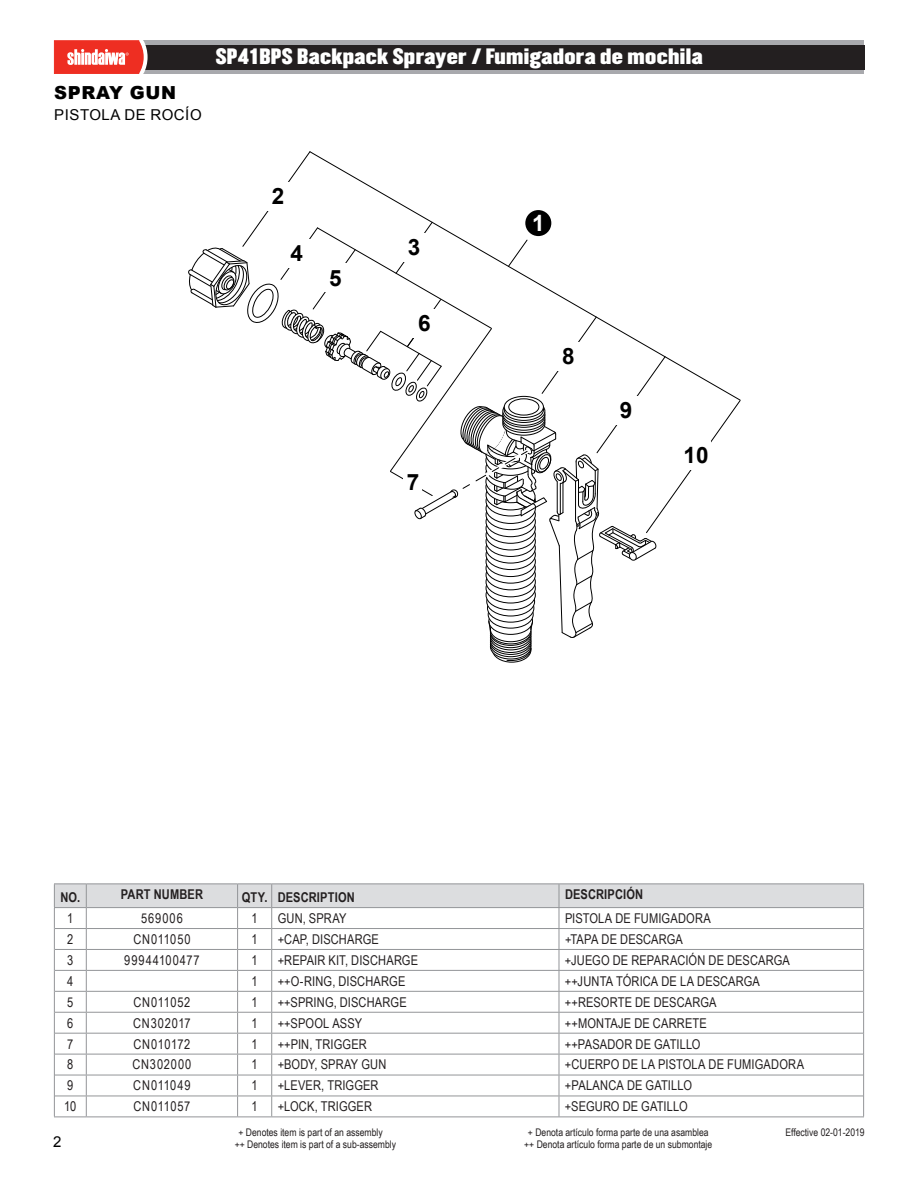
<style>
.page{position:relative;width:918px;height:1188px;background:#fff}
.page>*{position:absolute;margin:0;border:0;box-sizing:border-box;transform-origin:0 0}
.t1{font:700 22.5px "Arial";color:#000}
.t2{font:700 22.5px "Arial";color:#fff}
.t3{font:19.5px "Champion HTF Middleweight";letter-spacing:.02em;color:#fff}
.t4{font:900 18px "Arial";letter-spacing:.035em;color:#000}
.t5{font:15px "Arial";letter-spacing:.035em;color:#000}
.t6{font:13.5px "Arial Narrow";letter-spacing:.015em;color:#231f20}
.t7{font:700 13.5px "Arial Narrow";letter-spacing:.01em;color:#231f20}
.t8{font:13.5px "Arial Narrow";letter-spacing:.06em;color:#231f20}
.t9{font:13.5px "Arial Narrow";letter-spacing:.05em;color:#231f20}
.t10{font:13.5px "Arial Narrow";letter-spacing:.07em;color:#231f20}
.t11{font:13.5px "Arial Narrow";letter-spacing:.035em;color:#231f20}
.t12{font:10.5px "Arial Narrow";color:#231f20}
</style>
<div class="page">
<div style="left:143px;top:41px;width:721px;height:33px;background:#a8a9ad"></div>
<div style="left:145px;top:45px;width:719px;height:24px;background:#231f20"></div>
<svg style="left:54px;top:40px;width:94px;height:34px"></svg>
<hr style="left:54px;top:1117px;width:32px;height:1px;background:#939598">
<hr style="left:86px;top:1117px;width:152px;height:1px;background:#939598">
<hr style="left:238px;top:1117px;width:34px;height:1px;background:#939598">
<hr style="left:272px;top:1117px;width:287px;height:1px;background:#939598">
<hr style="left:559px;top:1117px;width:305px;height:1px;background:#939598">
<svg style="left:54px;top:884px;width:810px;height:233px"></svg>
<svg style="left:493px;top:638px;width:38px;height:24px"></svg>
<div style="left:492px;top:637px;width:39px;height:26px;border:1px solid #000;border-radius:50%"></div>
<svg style="left:490px;top:634px;width:41px;height:25px"></svg>
<div style="left:490px;top:634px;width:41px;height:26px;border:1px solid #000;border-radius:50%"></div>
<svg style="left:506px;top:647px;width:26px;height:14px"></svg>
<svg style="left:490px;top:632px;width:41px;height:25px"></svg>
<div style="left:490px;top:632px;width:41px;height:25px;border:1px solid #000;border-radius:50%"></div>
<svg style="left:490px;top:630px;width:41px;height:24px"></svg>
<div style="left:490px;top:629px;width:41px;height:26px;border:1px solid #000;border-radius:50%"></div>
<svg style="left:490px;top:628px;width:41px;height:25px"></svg>
<div style="left:490px;top:627px;width:41px;height:26px;border:1px solid #000;border-radius:50%"></div>
<svg style="left:490px;top:625px;width:41px;height:25px"></svg>
<div style="left:490px;top:625px;width:41px;height:25px;border:1px solid #000;border-radius:50%"></div>
<svg style="left:490px;top:623px;width:41px;height:25px"></svg>
<div style="left:490px;top:623px;width:41px;height:25px;border:1px solid #000;border-radius:50%"></div>
<svg style="left:490px;top:621px;width:41px;height:24px"></svg>
<div style="left:490px;top:620px;width:41px;height:26px;border:1px solid #000;border-radius:50%"></div>
<svg style="left:490px;top:619px;width:41px;height:25px"></svg>
<div style="left:490px;top:619px;width:41px;height:25px;border:1px solid #000;border-radius:50%"></div>
<svg style="left:490px;top:617px;width:41px;height:25px"></svg>
<div style="left:490px;top:617px;width:41px;height:25px;border:1px solid #000;border-radius:50%"></div>
<svg style="left:188px;top:151px;width:553px;height:487px"></svg>
<h3 class="t4" style="left:54px;top:80px;width:123px">SPRAY GUN</h3>
<p class="t5" style="left:54px;top:105px;width:149px">PISTOLA DE ROCÍO</p>
<h2 class="t3" style="left:216px;top:44px;width:488px">SP41BPS Backpack Sprayer / Fumigadora de mochila</h2>
<h1 class="t1" style="left:272px;top:181px;width:14px">2</h1>
<h1 class="t1" style="left:290px;top:238px;width:14px">4</h1>
<h1 class="t1" style="left:408px;top:233px;width:14px">3</h1>
<h1 class="t1" style="left:329px;top:263px;width:14px">5</h1>
<h1 class="t1" style="left:418px;top:308px;width:14px">6</h1>
<h1 class="t1" style="left:407px;top:467px;width:14px">7</h1>
<h1 class="t2" style="left:532px;top:208px;width:14px">1</h1>
<h1 class="t1" style="left:562px;top:341px;width:14px">8</h1>
<h1 class="t1" style="left:620px;top:395px;width:14px">9</h1>
<h1 class="t1" style="left:684px;top:440px;width:27px">10</h1>
<p class="t7" style="left:60px;top:887px;width:21px">NO.</p>
<p class="t7" style="left:121px;top:884px;width:84px">PART NUMBER</p>
<p class="t7" style="left:242px;top:887px;width:115px">QTY. DESCRIPTION</p>
<p class="t7" style="left:565px;top:884px;width:80px">DESCRIPCIÓN</p>
<p class="t6" style="left:67px;top:908px;width:8px">1</p>
<p class="t6" style="left:141px;top:908px;width:43px">569006</p>
<p class="t6" style="left:252px;top:908px;width:8px">1</p>
<p class="t6" style="left:278px;top:908px;width:70px">GUN, SPRAY</p>
<p class="t6" style="left:565px;top:908px;width:147px">PISTOLA DE FUMIGADORA</p>
<p class="t6" style="left:67px;top:929px;width:8px">2</p>
<p class="t8" style="left:133px;top:929px;width:59px">CN011050</p>
<p class="t6" style="left:252px;top:929px;width:8px">1</p>
<p class="t6" style="left:278px;top:929px;width:103px">+CAP, DISCHARGE</p>
<p class="t6" style="left:565px;top:929px;width:119px">+TAPA DE DESCARGA</p>
<p class="t6" style="left:67px;top:950px;width:8px">3</p>
<p class="t10" style="left:124px;top:950px;width:77px">99944100477</p>
<p class="t6" style="left:252px;top:950px;width:8px">1</p>
<p class="t6" style="left:278px;top:950px;width:142px">+REPAIR KIT, DISCHARGE</p>
<p class="t6" style="left:565px;top:950px;width:226px">+JUEGO DE REPARACIÓN DE DESCARGA</p>
<p class="t6" style="left:67px;top:971px;width:8px">4</p>
<p class="t6" style="left:252px;top:971px;width:8px">1</p>
<p class="t6" style="left:278px;top:971px;width:129px">++O-RING, DISCHARGE</p>
<p class="t6" style="left:565px;top:971px;width:196px">++JUNTA TÓRICA DE LA DESCARGA</p>
<p class="t6" style="left:67px;top:992px;width:8px">5</p>
<p class="t9" style="left:133px;top:992px;width:59px">CN011052</p>
<p class="t6" style="left:252px;top:992px;width:8px">1</p>
<p class="t6" style="left:278px;top:992px;width:131px">++SPRING, DISCHARGE</p>
<p class="t6" style="left:565px;top:992px;width:153px">++RESORTE DE DESCARGA</p>
<p class="t6" style="left:67px;top:1013px;width:8px">6</p>
<p class="t8" style="left:133px;top:1013px;width:59px">CN302017</p>
<p class="t6" style="left:252px;top:1013px;width:8px">1</p>
<p class="t6" style="left:278px;top:1013px;width:86px">++SPOOL ASSY</p>
<p class="t6" style="left:565px;top:1013px;width:143px">++MONTAJE DE CARRETE</p>
<p class="t6" style="left:67px;top:1034px;width:8px">7</p>
<p class="t11" style="left:133px;top:1034px;width:58px">CN010172</p>
<p class="t6" style="left:252px;top:1034px;width:8px">1</p>
<p class="t6" style="left:278px;top:1034px;width:91px">++PIN, TRIGGER</p>
<p class="t6" style="left:565px;top:1034px;width:137px">++PASADOR DE GATILLO</p>
<p class="t6" style="left:67px;top:1055px;width:8px">8</p>
<p class="t8" style="left:132px;top:1055px;width:61px">CN302000</p>
<p class="t6" style="left:252px;top:1055px;width:8px">1</p>
<p class="t6" style="left:278px;top:1055px;width:110px">+BODY, SPRAY GUN</p>
<p class="t6" style="left:565px;top:1055px;width:241px">+CUERPO DE LA PISTOLA DE FUMIGADORA</p>
<p class="t6" style="left:67px;top:1076px;width:8px">9</p>
<p class="t8" style="left:133px;top:1076px;width:59px">CN011049</p>
<p class="t6" style="left:252px;top:1076px;width:8px">1</p>
<p class="t6" style="left:278px;top:1076px;width:102px">+LEVER, TRIGGER</p>
<p class="t6" style="left:565px;top:1076px;width:129px">+PALANCA DE GATILLO</p>
<p class="t6" style="left:64px;top:1097px;width:14px">10</p>
<p class="t9" style="left:133px;top:1097px;width:59px">CN011057</p>
<p class="t6" style="left:252px;top:1097px;width:8px">1</p>
<p class="t6" style="left:278px;top:1097px;width:96px">+LOCK, TRIGGER</p>
<p class="t6" style="left:565px;top:1097px;width:124px">+SEGURO DE GATILLO</p>
<p class="t5" style="left:53px;top:1132px;width:10px">2</p>
<p class="t12" style="left:238px;top:1124px;width:146px">+ Denotes item is part of an assembly</p>
<p class="t12" style="left:528px;top:1124px;width:182px">+ Denota artículo forma parte de una asamblea</p>
<p class="t12" style="left:235px;top:1136px;width:163px">++ Denotes item is part of a sub-assembly</p>
<p class="t12" style="left:524px;top:1136px;width:190px">++ Denota artículo forma parte de un submontaje</p>
<p class="t12" style="left:785px;top:1124px;width:81px">Effective 02-01-2019</p>
</div>
